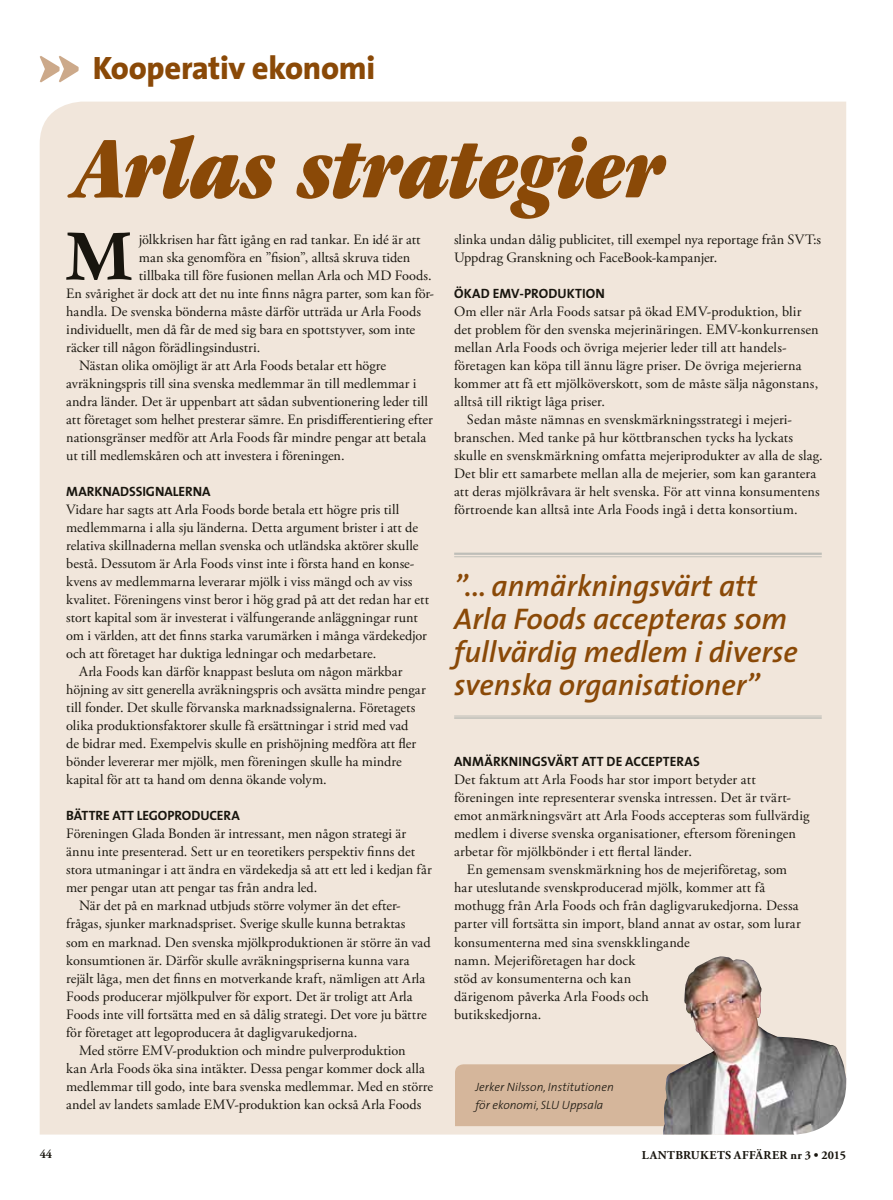
<style>
.page{position:relative;width:893px;height:1200px;background:#fff}
.page>*{position:absolute;margin:0;border:0;box-sizing:border-box;transform-origin:0 0}
.t1{font:italic ultra-condensed 90px "Garamond";letter-spacing:-.01em;color:#8a4907}
.t2{font:700 74.55px "Garamond";color:#18150e}
.t3{font:800 32.55px "The Sans";letter-spacing:-.01em;color:#8a4907}
.t4{font:italic 600 30px/33px "The Sans";color:#8a4907}
.t5{font:14.25px/18px "Adobe Garamond Pro";letter-spacing:.005em;color:#18150e}
.t6{font:13.5px "The Sans Bold Caps";color:#18150e}
.t7{font:italic 300 12px/18px "The Sans";color:#18150e}
.t8{font:700 12px "Adobe Garamond Pro";letter-spacing:.03em;color:#18150e}
</style>
<div class="page">
<div style="left:40px;top:102px;width:806px;height:1032px;background:#f1e6db"></div>
<svg style="left:40px;top:56px;width:39px;height:26px"></svg>
<div style="left:455px;top:1063px;width:208px;height:62px;background:#d5b69b"></div>
<img style="left:663px;top:956px;width:183px;height:178px">
<hr style="left:454px;top:552px;width:368px;height:2px;background:#bebeb8">
<hr style="left:454px;top:556px;width:368px;height:1px;background:#bebeb8">
<hr style="left:454px;top:715px;width:368px;height:1px;background:#bebeb8">
<hr style="left:454px;top:717px;width:368px;height:1px;background:#bebeb8">
<h3 class="t3" style="left:93px;top:41px;width:284px">Kooperativ ekonomi</h3>
<h1 class="t1" style="left:76px;top:118px;width:591px">Arlas strategier</h1>
<h2 class="t2" style="left:65px;top:212px;width:70px">M</h2>
<p class="t5" style="left:139px;top:231px;width:283px">jölkkrisen har fått igång en rad tankar. En idé är att</p>
<p class="t5" style="left:454px;top:231px;width:369px">slinka undan dålig publicitet, till exempel nya reportage från SVT:s<br>Uppdrag Granskning och FaceBook-kampanjer.</p>
<p class="t6" style="left:454px;top:282px;width:152px">ÖKAD EMV-PRODUKTION</p>
<p class="t5" style="left:454px;top:303px;width:349px">Om eller när Arla Foods satsar på ökad EMV-produktion, blir</p>
<p class="t5" style="left:454px;top:321px;width:366px">det problem för den svenska mejerinäringen. EMV-konkurrensen</p>
<p class="t5" style="left:454px;top:339px;width:334px">mellan Arla Foods och övriga mejerier leder till att handels-</p>
<p class="t5" style="left:454px;top:357px;width:349px">företagen kan köpa till ännu lägre priser. De övriga mejerierna</p>
<p class="t5" style="left:454px;top:375px;width:366px">kommer att få ett mjölköverskott, som de måste sälja någonstans,</p>
<p class="t5" style="left:454px;top:393px;width:153px">alltså till riktigt låga priser.</p>
<p class="t5" style="left:467px;top:411px;width:327px">Sedan måste nämnas en svenskmärkningsstrategi i mejeri-</p>
<p class="t5" style="left:454px;top:429px;width:340px">branschen. Med tanke på hur köttbranschen tycks ha lyckats</p>
<p class="t5" style="left:454px;top:447px;width:370px">skulle en svenskmärkning omfatta mejeriprodukter av alla de slag.</p>
<p class="t5" style="left:454px;top:465px;width:364px">Det blir ett samarbete mellan alla de mejerier, som kan garantera</p>
<p class="t5" style="left:454px;top:483px;width:367px">att deras mjölkråvara är helt svenska. För att vinna konsumentens</p>
<p class="t5" style="left:454px;top:501px;width:345px">förtroende kan alltså inte Arla Foods ingå i detta konsortium.</p>
<p class="t5" style="left:139px;top:249px;width:273px">man ska genomföra en ”fision”, alltså skruva tiden</p>
<p class="t5" style="left:139px;top:267px;width:294px">tillbaka till före fusionen mellan Arla och MD Foods.</p>
<p class="t5" style="left:66px;top:285px;width:369px">En svårighet är dock att det nu inte finns några parter, som kan för-</p>
<p class="t5" style="left:66px;top:303px;width:356px">handla. De svenska bönderna måste därför utträda ur Arla Foods</p>
<p class="t5" style="left:66px;top:321px;width:350px">individuellt, men då får de med sig bara en spottstyver, som inte</p>
<p class="t5" style="left:66px;top:339px;width:195px">räcker till någon förädlingsindustri.</p>
<p class="t5" style="left:79px;top:357px;width:309px">Nästan olika omöjligt är att Arla Foods betalar ett högre</p>
<p class="t5" style="left:66px;top:375px;width:352px">avräkningspris till sina svenska medlemmar än till medlemmar i</p>
<p class="t5" style="left:66px;top:393px;width:363px">andra länder. Det är uppenbart att sådan subventionering leder till</p>
<p class="t5" style="left:66px;top:411px;width:368px">att företaget som helhet presterar sämre. En prisdifferentiering efter</p>
<p class="t5" style="left:66px;top:429px;width:361px">nationsgränser medför att Arla Foods får mindre pengar att betala</p>
<p class="t5" style="left:66px;top:447px;width:280px">ut till medlemskåren och att investera i föreningen.</p>
<p class="t6" style="left:66px;top:480px;width:146px">MARKNADSSIGNALERNA</p>
<p class="t5" style="left:66px;top:501px;width:334px">Vidare har sagts att Arla Foods borde betala ett högre pris till</p>
<p class="t5" style="left:66px;top:519px;width:353px">medlemmarna i alla sju länderna. Detta argument brister i att de</p>
<p class="t5" style="left:66px;top:537px;width:354px">relativa skillnaderna mellan svenska och utländska aktörer skulle</p>
<p class="t5" style="left:66px;top:555px;width:350px">bestå. Dessutom är Arla Foods vinst inte i första hand en konse-</p>
<p class="t5" style="left:66px;top:573px;width:348px">kvens av medlemmarna leverarar mjölk i viss mängd och av viss</p>
<p class="t5" style="left:66px;top:591px;width:364px">kvalitet. Föreningens vinst beror i hög grad på att det redan har ett</p>
<p class="t5" style="left:66px;top:609px;width:353px">stort kapital som är investerat i välfungerande anläggningar runt</p>
<p class="t5" style="left:66px;top:627px;width:362px">om i världen, att det finns starka varumärken i många värdekedjor</p>
<p class="t5" style="left:66px;top:645px;width:312px">och att företaget har duktiga ledningar och medarbetare.</p>
<p class="t5" style="left:79px;top:663px;width:325px">Arla Foods kan därför knappast besluta om någon märkbar</p>
<p class="t5" style="left:66px;top:681px;width:361px">höjning av sitt generella avräkningspris och avsätta mindre pengar</p>
<p class="t5" style="left:66px;top:699px;width:350px">till fonder. Det skulle förvanska marknadssignalerna. Företagets</p>
<p class="t5" style="left:66px;top:717px;width:344px">olika produktionsfaktorer skulle få ersättningar i strid med vad</p>
<p class="t5" style="left:66px;top:735px;width:351px">de bidrar med. Exempelvis skulle en prishöjning medföra att fler</p>
<p class="t5" style="left:66px;top:753px;width:337px">bönder levererar mer mjölk, men föreningen skulle ha mindre</p>
<p class="t5" style="left:66px;top:771px;width:262px">kapital för att ta hand om denna ökande volym.</p>
<p class="t6" style="left:66px;top:804px;width:175px">BÄTTRE ATT LEGOPRODUCERA</p>
<p class="t5" style="left:66px;top:825px;width:341px">Föreningen Glada Bonden är intressant, men någon strategi är</p>
<p class="t5" style="left:66px;top:843px;width:350px">ännu inte presenterad. Sett ur en teoretikers perspektiv finns det</p>
<p class="t5" style="left:66px;top:861px;width:367px">stora utmaningar i att ändra en värdekedja så att ett led i kedjan får</p>
<p class="t5" style="left:66px;top:879px;width:253px">mer pengar utan att pengar tas från andra led.</p>
<p class="t5" style="left:79px;top:897px;width:323px">När det på en marknad utbjuds större volymer än det efter-</p>
<p class="t5" style="left:66px;top:915px;width:341px">frågas, sjunker marknadspriset. Sverige skulle kunna betraktas</p>
<p class="t5" style="left:66px;top:933px;width:366px">som en marknad. Den svenska mjölkproduktionen är större än vad</p>
<p class="t5" style="left:66px;top:951px;width:345px">konsumtionen är. Därför skulle avräkningspriserna kunna vara</p>
<p class="t5" style="left:66px;top:969px;width:360px">rejält låga, men det finns en motverkande kraft, nämligen att Arla</p>
<p class="t5" style="left:66px;top:987px;width:348px">Foods producerar mjölkpulver för export. Det är troligt att Arla</p>
<p class="t5" style="left:66px;top:1005px;width:362px">Foods inte vill fortsätta med en så dålig strategi. Det vore ju bättre</p>
<p class="t5" style="left:66px;top:1023px;width:293px">för företaget att legoproducera åt dagligvarukedjorna.</p>
<p class="t5" style="left:79px;top:1041px;width:328px">Med större EMV-produktion och mindre pulverproduktion</p>
<p class="t5" style="left:66px;top:1059px;width:360px">kan Arla Foods öka sina intäkter. Dessa pengar kommer dock alla</p>
<p class="t5" style="left:66px;top:1077px;width:368px">medlemmar till godo, inte bara svenska medlemmar. Med en större</p>
<p class="t5" style="left:66px;top:1095px;width:357px">andel av landets samlade EMV-produktion kan också Arla Foods</p>
<h3 class="t4" style="left:454px;top:568px;width:345px">”... anmärkningsvärt att<br>Arla Foods accepteras som fullvärdig medlem i diverse svenska organisationer”</h3>
<p class="t6" style="left:454px;top:750px;width:247px">ANMÄRKNINGSVÄRT ATT DE ACCEPTERAS</p>
<p class="t5" style="left:454px;top:771px;width:303px">Det faktum att Arla Foods har stor import betyder att</p>
<p class="t5" style="left:454px;top:789px;width:338px">föreningen inte representerar svenska intressen. Det är tvärt-</p>
<p class="t5" style="left:454px;top:807px;width:357px">emot anmärkningsvärt att Arla Foods accepteras som fullvärdig</p>
<p class="t5" style="left:454px;top:825px;width:343px">medlem i diverse svenska organisationer, eftersom föreningen</p>
<p class="t5" style="left:454px;top:843px;width:239px">arbetar för mjölkbönder i ett flertal länder.</p>
<p class="t5" style="left:467px;top:861px;width:322px">En gemensam svenskmärkning hos de mejeriföretag, som</p>
<p class="t5" style="left:454px;top:879px;width:313px">har uteslutande svenskproducerad mjölk, kommer att få</p>
<p class="t5" style="left:454px;top:897px;width:346px">mothugg från Arla Foods och från dagligvarukedjorna. Dessa</p>
<p class="t5" style="left:454px;top:915px;width:348px">parter vill fortsätta sin import, bland annat av ostar, som lurar</p>
<p class="t5" style="left:454px;top:933px;width:237px">konsumenterna med sina svenskklingande</p>
<p class="t5" style="left:454px;top:951px;width:183px">namn. Mejeriföretagen har dock</p>
<p class="t5" style="left:454px;top:969px;width:179px">stöd av konsumenterna och kan</p>
<p class="t5" style="left:454px;top:987px;width:196px">därigenom påverka Arla Foods och</p>
<p class="t5" style="left:454px;top:1005px;width:89px">butikskedjorna.</p>
<p class="t7" style="left:475px;top:1076px;width:140px">Jerker Nilsson, Institutionen för ekonomi, SLU Uppsala</p>
<p class="t8" style="left:40px;top:1146px;width:14px">44</p>
<p class="t8" style="left:642px;top:1147px;width:206px">LANTBRUKETS AFFÄRER nr 3 • 2015</p>
</div>
